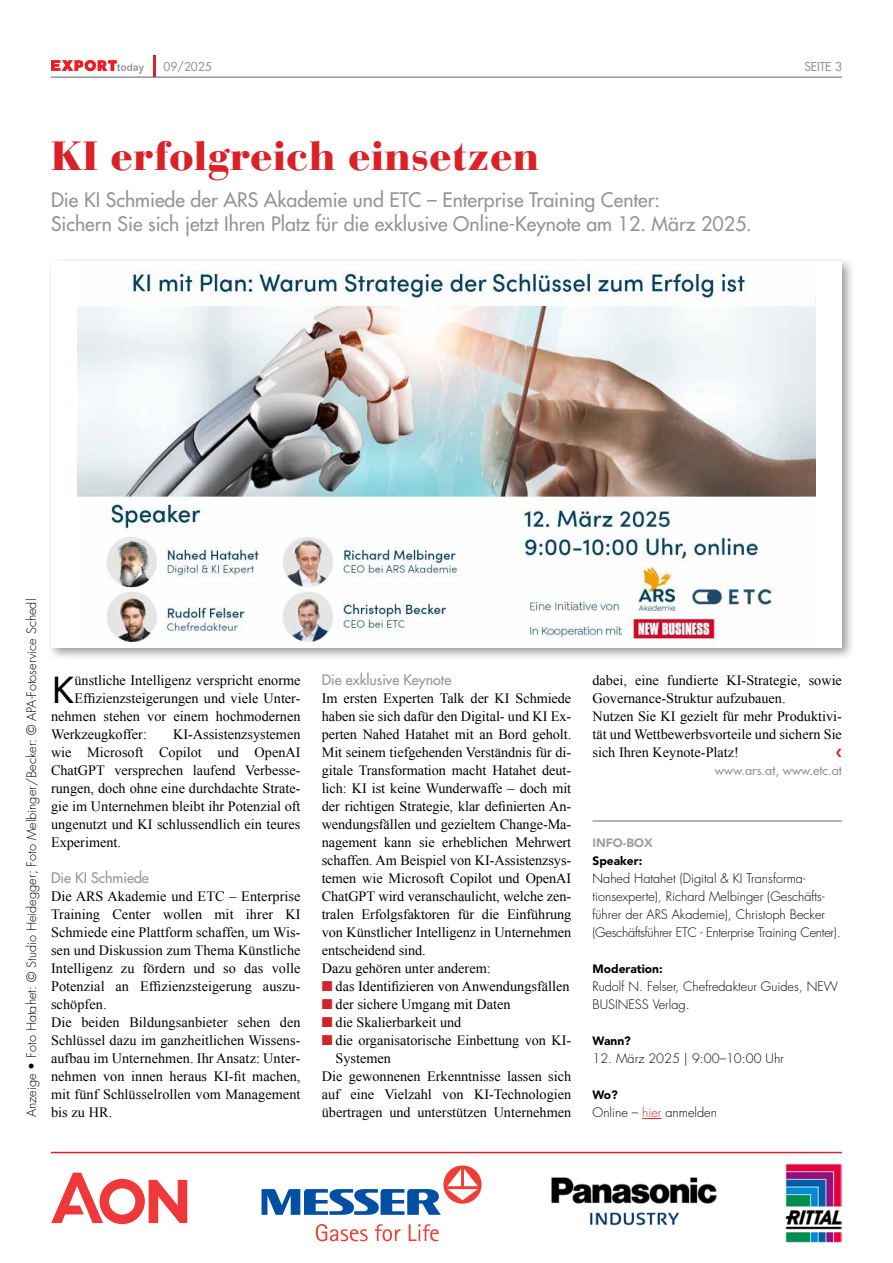
<style>
.page{position:relative;width:893px;height:1263px;background:#fff}
.page>*{position:absolute;margin:0;border:0;box-sizing:border-box;transform-origin:0 0}
.t1{font:900 40.5px "Bauer Bodoni Std";color:#da2128}
.t2{font:500 34.95px "Futura Std";color:#000}
.t3{font:500 19.5px/24px "Futura Std";color:#939598}
.t4{font:14.25px/18px "Times New Roman";color:#000}
.t5{font:500 14.25px "Futura Std";color:#939598}
.t6{font:300 12.75px/18px "Futura Std";color:#000}
.t7{font:500 12.75px "Futura Std";color:#939598}
.t8{font:900 12px "Avenir LT Std";color:#000}
.t9{font:500 12px "Futura Std";color:#939598}
.t10{font:900 12px "Avenir LT Std";color:#9d9fa2}
.s1{color:#d2232a}
.s2{color:#da2128}
</style>
<div class="page">
<hr style="left:51px;top:76px;width:791px;height:2px;background:#939598">
<hr style="left:153px;top:55px;width:2px;height:21px;background:#da2128">
<svg style="left:51px;top:60px;width:93px;height:14px"></svg>
<hr style="left:51px;top:1152px;width:791px;height:1px;background:#da2128">
<svg style="left:51px;top:1172px;width:136px;height:52px"></svg>
<img style="left:786px;top:1164px;width:56px;height:78px">
<svg style="left:316px;top:1224px;width:123px;height:17px"></svg>
<svg style="left:262px;top:1189px;width:179px;height:26px"></svg>
<svg style="left:443px;top:1165px;width:39px;height:39px"></svg>
<svg style="left:447px;top:1169px;width:31px;height:31px"></svg>
<img style="left:551px;top:1177px;width:166px;height:49px">
<div style="left:46px;top:257px;width:809px;height:404px;background:#000;opacity:.4"></div>
<div style="left:51px;top:261px;width:791px;height:386px;background:#fff"></div>
<img style="left:77px;top:271px;width:739px;height:375px">
<hr style="left:592px;top:820px;width:250px;height:2px;background:#9d9fa2">
<svg style="left:642px;top:1118px;width:19px;height:1px"></svg>
<p class="t9" style="left:164px;top:59px;width:50px">09/2025</p>
<p class="t9" style="left:804px;top:59px;width:39px">SEITE 3</p>
<h1 class="t1" style="left:51px;top:131px;width:490px">KI erfolgreich einsetzen</h1>
<h3 class="t3" style="left:51px;top:188px;width:702px">Die KI Schmiede der ARS Akademie und ETC – Enterprise Training Center:<br>Sichern Sie sich jetzt Ihren Platz für die exklusive Online-Keynote am 12. März 2025.</h3>
<p class="t6" style="left:23px;top:1117px;width:520px;rotate:-90deg">Anzeige • Foto Hatahet: © Studio Heidegger; Foto Melbinger/Becker: © APA-Fotoservice Schedl</p>
<h2 class="t2" style="left:52px;top:668px;width:22px">K</h2>
<p class="t4" style="left:74px;top:671px;width:228px">ünstliche Intelligenz verspricht enorme</p>
<p class="t4" style="left:74px;top:689px;width:228px">Effizienzsteigerungen und viele Unter-</p>
<p class="t4" style="left:51px;top:707px;width:251px">nehmen stehen vor einem hochmodernen</p>
<p class="t4" style="left:51px;top:725px;width:97px">Werkzeugkoffer:</p>
<p class="t4" style="left:51px;top:725px;width:251px;text-align:justify;text-indent:122px">KI-Assistenzsystemen wie Microsoft Copilot und OpenAI ChatGPT versprechen laufend Verbesse&shy;rungen, doch ohne eine durchdachte Strate&shy;gie im Unternehmen bleibt ihr Potenzial oft ungenutzt und KI schlussendlich ein teures Experiment.</p>
<p class="t5" style="left:51px;top:869px;width:99px">Die KI Schmiede</p>
<p class="t4" style="left:51px;top:887px;width:251px">Die ARS Akademie und ETC – Enterprise Training Center wollen mit ihrer KI Schmiede eine Plattform schaffen, um Wis&shy;sen und Diskussion zum Thema Künstliche Intelligenz zu fördern und so das volle Potenzial an Effizienzsteigerung auszu&shy;schöpfen.<br>Die beiden Bildungsanbieter sehen den Schlüssel dazu im ganzheitlichen Wissens&shy;aufbau im Unternehmen. Ihr Ansatz: Unter&shy;nehmen von innen heraus KI-fit machen, mit fünf Schlüsselrollen vom Management bis zu HR.</p>
<p class="t5" style="left:322px;top:671px;width:131px">Die exklusive Keynote</p>
<p class="t4" style="left:322px;top:689px;width:251px">Im ersten Experten Talk der KI Schmiede haben sie sich dafür den Digital- und KI Ex&shy;perten Nahed Hatahet mit an Bord geholt.<br>Mit seinem tiefgehenden Verständnis für di&shy;gitale Transformation macht Hatahet deut&shy;lich: KI ist keine Wunderwaffe – doch mit der richtigen Strategie, klar definierten An&shy;wendungsfällen und gezieltem Change-Ma&shy;nagement kann sie erheblichen Mehrwert schaffen. Am Beispiel von KI-Assistenzsys&shy;temen wie Microsoft Copilot und OpenAI ChatGPT wird veranschaulicht, welche zen&shy;tralen Erfolgsfaktoren für die Einführung von Künstlicher Intelligenz in Unternehmen entscheidend sind.<br>Dazu gehören unter anderem:</p>
<p class="t4" style="left:322px;top:977px;width:249px"><span class="s1">■</span> das Identifizieren von Anwendungsfällen</p>
<p class="t4" style="left:322px;top:995px;width:190px"><span class="s1">■</span> der sichere Umgang mit Daten</p>
<p class="t4" style="left:322px;top:1013px;width:141px"><span class="s1">■</span> die Skalierbarkeit und</p>
<p class="t4" style="left:322px;top:1031px;width:251px"><span class="s1">■</span> die organisatorische Einbettung von KI-</p>
<p class="t4" style="left:336px;top:1049px;width:57px">Systemen</p>
<p class="t4" style="left:322px;top:1067px;width:251px">Die gewonnenen Erkenntnisse lassen sich</p>
<p class="t4" style="left:322px;top:1085px;width:251px">auf eine Vielzahl von KI-Technologien</p>
<p class="t4" style="left:322px;top:1103px;width:251px">übertragen und unterstützen Unternehmen</p>
<p class="t4" style="left:592px;top:671px;width:251px">dabei, eine fundierte KI-Strategie, sowie Governance-Struktur aufzubauen.<br>Nutzen Sie KI gezielt für mehr Produktivi&shy;tät und Wettbewerbsvorteile und sichern Sie sich Ihren Keynote-Platz!</p>
<p class="t7" style="left:715px;top:762px;width:129px">www.ars.at, www.etc.at</p>
<p class="t10" style="left:592px;top:836px;width:62px">INFO-BOX</p>
<p class="t8" style="left:592px;top:854px;width:51px">Speaker:</p>
<p class="t6" style="left:592px;top:870px;width:250px">Nahed Hatahet (Digital &amp; KI Transforma&shy;tionsexperte), Richard Melbinger (Geschäfts&shy;führer der ARS Akademie), Christoph Becker (Geschäftsführer ETC - Enterprise Training Center).</p>
<p class="t8" style="left:592px;top:962px;width:72px">Moderation:</p>
<p class="t6" style="left:592px;top:978px;width:247px">Rudolf N. Felser, Chefredakteur Guides, NEW<br>BUSINESS Verlag.</p>
<p class="t8" style="left:592px;top:1034px;width:40px">Wann?</p>
<p class="t6" style="left:592px;top:1050px;width:193px">12. März 2025 | 9:00–10:00 Uhr</p>
<p class="t8" style="left:592px;top:1088px;width:27px">Wo?</p>
<p class="t6" style="left:592px;top:1104px;width:126px">Online – <span class="s2">hier</span> anmelden</p>
</div>
